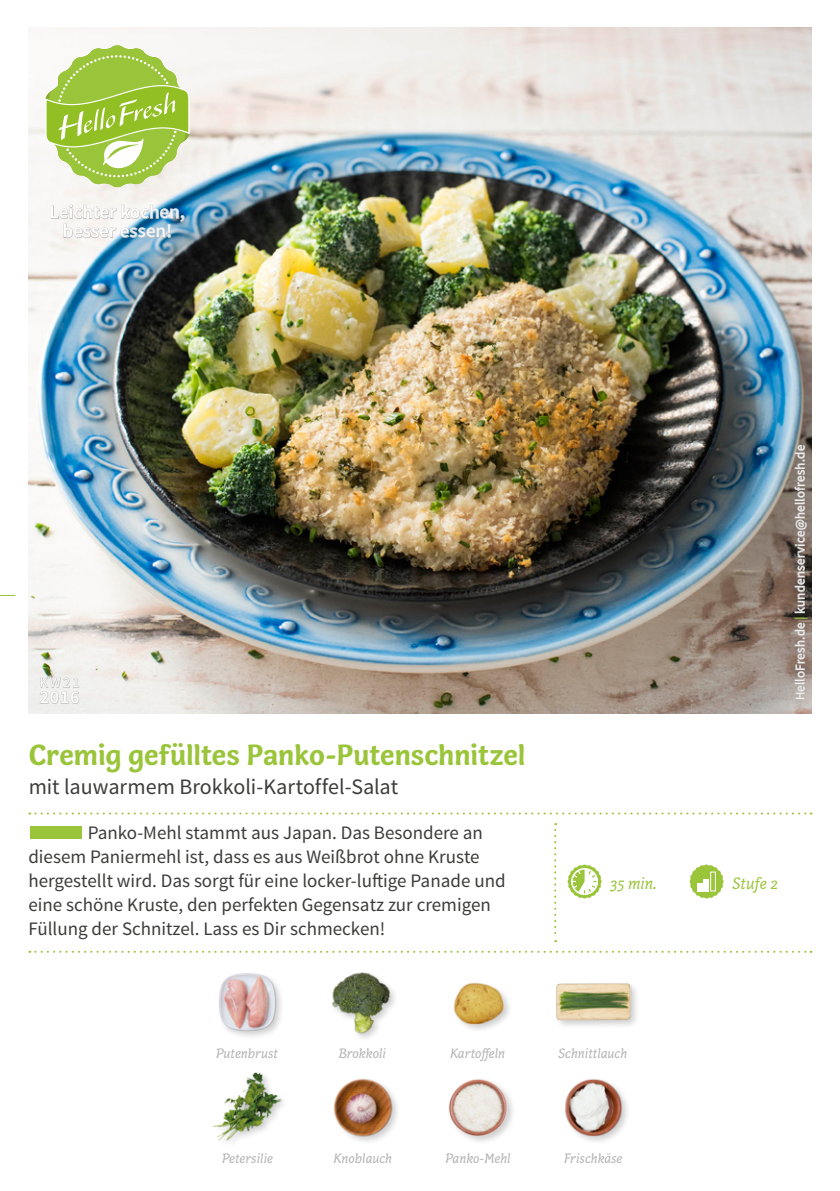
<style>
.page{position:relative;width:840px;height:1191px;background:#fff}
.page>*{position:absolute;margin:0;border:0;box-sizing:border-box;transform-origin:0 0}
.FRONT_Recipe_Title{font:700 30px "Capucine Basic";letter-spacing:-.005em;color:#9ac43a}
.FRONT_Recipe_Subtitl{font:22px "Source Sans Pro";letter-spacing:-.005em;color:#3c3c3b}
.FRONT___BACK_Running{font:19px/24px "Source Sans Pro";color:#3c3c3b}
.t1{font:600 19px/19px "Source Sans Pro";color:#fff;text-align:center}
.t2{font:600 18px "Source Sans Pro";color:#fff}
.FRONT_Icons{font:italic 17px "Capucine Basic";color:#9ac43a}
.FRONT_ingredients{font:italic 14px "Capucine Basic";color:#b3b2b2}
.t3{font:14px "Source Sans Pro";color:#fff}
.t4{font:13px "Source Sans Pro";letter-spacing:.02em;color:#fff}
.s1{font-weight:700;color:#9ac43a}
</style>
<div class="page">
<img style="left:28px;top:27px;width:783px;height:686px">
<svg style="left:29px;top:950px;width:782px;height:2px"></svg>
<img style="left:50px;top:204px;width:135px;height:48px">
<svg style="left:0;top:595px;width:15px;height:1px"></svg>
<svg style="left:45px;top:45px;width:144px;height:143px"></svg>
<svg style="left:793px;top:622px;width:12px;height:78px"></svg>
<svg style="left:793px;top:444px;width:13px;height:169px;background:#8d857f"></svg>
<img style="left:333px;top:1078px;width:65px;height:64px">
<div style="left:554px;top:981px;width:85px;height:48px;background:#000;opacity:.2"></div>
<img style="left:554px;top:981px;width:76px;height:48px">
<img style="left:454px;top:982px;width:55px;height:48px">
<img style="left:332px;top:972px;width:63px;height:66px">
<img style="left:218px;top:973px;width:63px;height:63px">
<img style="left:213px;top:1072px;width:70px;height:70px">
<img style="left:449px;top:1079px;width:64px;height:63px">
<img style="left:565px;top:1079px;width:63px;height:63px">
<div style="left:37px;top:341px;width:64px;height:44px;background:#000;opacity:.75"></div>
<svg style="left:29px;top:812px;width:782px;height:130px"></svg>
<div style="left:37px;top:795px;width:64px;height:44px;background:#000;opacity:.75"></div>
<svg style="left:39px;top:668px;width:41px;height:36px"></svg>
<p class="t1" style="left:50px;top:203px;width:137px">Leichter kochen, besser essen!</p>
<p class="t3" style="left:40px;top:674px;width:41px">KW21</p>
<p class="t2" style="left:40px;top:686px;width:41px">2016</p>
<p class="FRONT_Recipe_Title" style="left:29px;top:731px;width:498px">Cremig gefülltes Panko-Putenschnitzel</p>
<p class="FRONT_Recipe_Subtitl" style="left:29px;top:772px;width:370px">mit lauwarmem Brokkoli-Kartoffel-Salat</p>
<p class="FRONT___BACK_Running" style="left:28px;top:820px;width:478px;text-indent:59px">Panko-Mehl stammt aus Japan. Das Besondere an diesem Paniermehl ist, dass es aus Weißbrot ohne Kruste hergestellt wird. Das sorgt für eine locker-luftige Panade und eine schöne Kruste, den perfekten Gegensatz zur cremigen Füllung der Schnitzel. Lass es Dir schmecken!</p>
<p class="t4" style="left:791px;top:700px;width:257px;rotate:-90deg">HelloFresh.de <span class="s1">|</span> kundenservice@hellofresh.de</p>
<p class="FRONT_Icons" style="left:609px;top:871px;width:49px">35 min.</p>
<p class="FRONT_Icons" style="left:731px;top:871px;width:47px">Stufe 2</p>
<p class="FRONT_ingredients" style="left:216px;top:1042px;width:63px">Putenbrust</p>
<p class="FRONT_ingredients" style="left:338px;top:1042px;width:49px">Brokkoli</p>
<p class="FRONT_ingredients" style="left:450px;top:1042px;width:57px">Kartoffeln</p>
<p class="FRONT_ingredients" style="left:558px;top:1042px;width:70px">Schnittlauch</p>
<p class="FRONT_ingredients" style="left:222px;top:1148px;width:52px">Petersilie</p>
<p class="FRONT_ingredients" style="left:445px;top:1148px;width:67px">Panko-Mehl</p>
<p class="FRONT_ingredients" style="left:564px;top:1148px;width:60px">Frischkäse</p>
<p class="FRONT_ingredients" style="left:333px;top:1148px;width:60px">Knoblauch</p>
</div>
